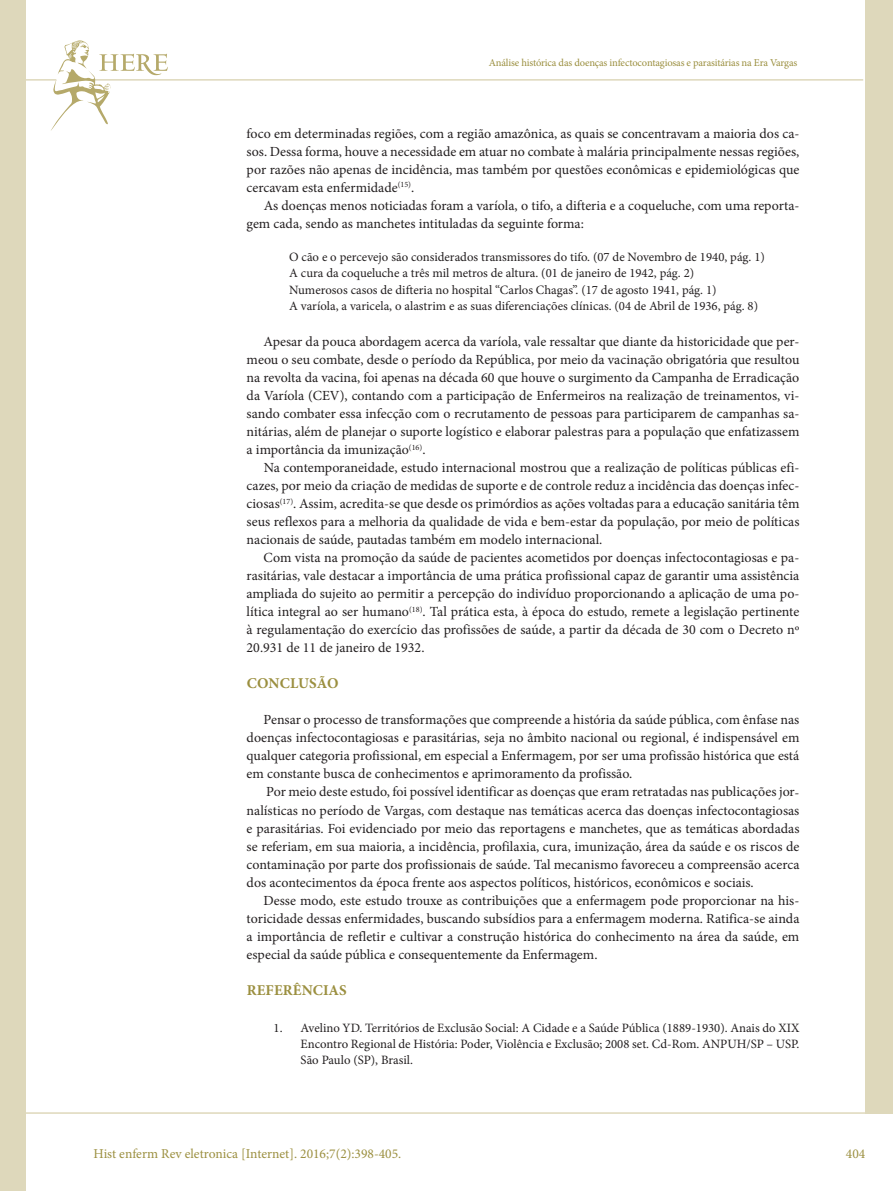
<style>
.page{position:relative;width:893px;height:1191px;background:#fff}
.page>*{position:absolute;margin:0;border:0;box-sizing:border-box;transform-origin:0 0}
.t1{font:700 15px "Minion Pro";letter-spacing:.01em;color:#9b8f3f}
.t2{font:13.95px/18px "Minion Pro";color:#231f20;text-align:justify}
.t3{font:13.5px "Minion Pro";color:#9b8f3f}
.t4{font:12.75px/16.5px "Minion Pro";color:#231f20}
.t5{font:10.5px "Minion Pro";letter-spacing:-.015em;color:#9b8f3f}
</style>
<div class="page">
<hr style="left:0;top:1112px;width:893px;height:1px;background:#ded8bb">
<hr style="left:0;top:79px;width:863px;height:2px;background:#ded8bb">
<div style="left:865px;top:0;width:28px;height:1113px;background:#ded8bb"></div>
<div style="left:0;top:0;width:26px;height:1191px;background:#ded8bb"></div>
<svg style="left:50px;top:40px;width:118px;height:91px"></svg>
<p class="t5" style="left:489px;top:56px;width:310px">Análise histórica das doenças infectocontagiosas e parasitárias na Era Vargas</p>
<p class="t2" style="left:247px;top:124px;width:554px">foco em determinadas regiões, com a região amazônica, as quais se concentravam a maioria dos ca&shy;sos. Dessa forma, houve a necessidade em atuar no combate à malária principalmente nessas regiões, por razões não apenas de incidência, mas também por questões econômicas e epidemiológicas que cercavam esta enfermidade<sup>(15)</sup>.</p>
<p class="t2" style="left:247px;top:196px;width:554px;text-indent:17px">As doenças menos noticiadas foram a varíola, o tifo, a difteria e a coqueluche, com uma reporta&shy;gem cada, sendo as manchetes intituladas da seguinte forma:</p>
<p class="t4" style="left:289px;top:248px;width:477px">O cão e o percevejo são considerados transmissores do tifo. (07 de Novembro de 1940, pág. 1)<br>A cura da coqueluche a três mil metros de altura. (01 de janeiro de 1942, pág. 2)<br>Numerosos casos de difteria no hospital “Carlos Chagas”. (17 de agosto 1941, pág. 1)<br>A varíola, a varicela, o alastrim e as suas diferenciações clínicas. (04 de Abril de 1936, pág. 8)</p>
<p class="t2" style="left:247px;top:333px;width:554px;text-indent:17px">Apesar da pouca abordagem acerca da varíola, vale ressaltar que diante da historicidade que per&shy;meou o seu combate, desde o período da República, por meio da vacinação obrigatória que resultou na revolta da vacina, foi apenas na década 60 que houve o surgimento da Campanha de Erradicação da Varíola (CEV), contando com a participação de Enfermeiros na realização de treinamentos, vi&shy;sando combater essa infecção com o recrutamento de pessoas para participarem de campanhas sa&shy;nitárias, além de planejar o suporte logístico e elaborar palestras para a população que enfatizassem a importância da imunização<sup>(16)</sup>.</p>
<p class="t2" style="left:247px;top:459px;width:554px;text-indent:17px">Na contemporaneidade, estudo internacional mostrou que a realização de políticas públicas efi&shy;cazes, por meio da criação de medidas de suporte e de controle reduz a incidência das doenças infec&shy;ciosas<sup>(17)</sup>. Assim, acredita-se que desde os primórdios as ações voltadas para a educação sanitária têm seus reflexos para a melhoria da qualidade de vida e bem-estar da população, por meio de políticas nacionais de saúde, pautadas também em modelo internacional.</p>
<p class="t2" style="left:247px;top:549px;width:554px;text-indent:17px">Com vista na promoção da saúde de pacientes acometidos por doenças infectocontagiosas e pa&shy;rasitárias, vale destacar a importância de uma prática profissional capaz de garantir uma assistência ampliada do sujeito ao permitir a percepção do indivíduo proporcionando a aplicação de uma po&shy;lítica integral ao ser humano<sup>(18)</sup>. Tal prática esta, à época do estudo, remete a legislação pertinente à regulamentação do exercício das profissões de saúde, a partir da década de 30 com o Decreto nº 20.931 de 11 de janeiro de 1932.</p>
<p class="t1" style="left:247px;top:673px;width:93px">CONCLUSÃO</p>
<p class="t2" style="left:247px;top:711px;width:554px;text-indent:17px">Pensar o processo de transformações que compreende a história da saúde pública, com ênfase nas doenças infectocontagiosas e parasitárias, seja no âmbito nacional ou regional, é indispensável em qualquer categoria profissional, em especial a Enfermagem, por ser uma profissão histórica que está em constante busca de conhecimentos e aprimoramento da profissão.</p>
<p class="t2" style="left:247px;top:783px;width:554px;text-indent:20px">Por meio deste estudo, foi possível identificar as doenças que eram retratadas nas publicações jor&shy;nalísticas no período de Vargas, com destaque nas temáticas acerca das doenças infectocontagiosas e parasitárias. Foi evidenciado por meio das reportagens e manchetes, que as temáticas abordadas se referiam, em sua maioria, a incidência, profilaxia, cura, imunização, área da saúde e os riscos de contaminação por parte dos profissionais de saúde. Tal mecanismo favoreceu a compreensão acerca dos acontecimentos da época frente aos aspectos políticos, históricos, econômicos e sociais.</p>
<p class="t2" style="left:247px;top:891px;width:554px;text-indent:17px">Desse modo, este estudo trouxe as contribuições que a enfermagem pode proporcionar na his&shy;toricidade dessas enfermidades, buscando subsídios para a enfermagem moderna. Ratifica-se ainda a importância de refletir e cultivar a construção histórica do conhecimento na área da saúde, em especial da saúde pública e consequentemente da Enfermagem.</p>
<p class="t1" style="left:247px;top:979px;width:101px">REFERÊNCIAS</p>
<p class="t4" style="left:301px;top:1019px;width:500px;text-align:justify;text-indent:-27px">1. Avelino YD. Territórios de Exclusão Social: A Cidade e a Saúde Pública (1889-1930). Anais do XIX Encontro Regional de História: Poder, Violência e Exclusão; 2008 set. Cd-Rom. ANPUH/SP – USP.<br>São Paulo (SP), Brasil.</p>
<p class="t3" style="left:94px;top:1144px;width:309px">Hist enferm Rev eletronica [Internet]. 2016;7(2):398-405.</p>
<p class="t3" style="left:846px;top:1144px;width:21px">404</p>
</div>
